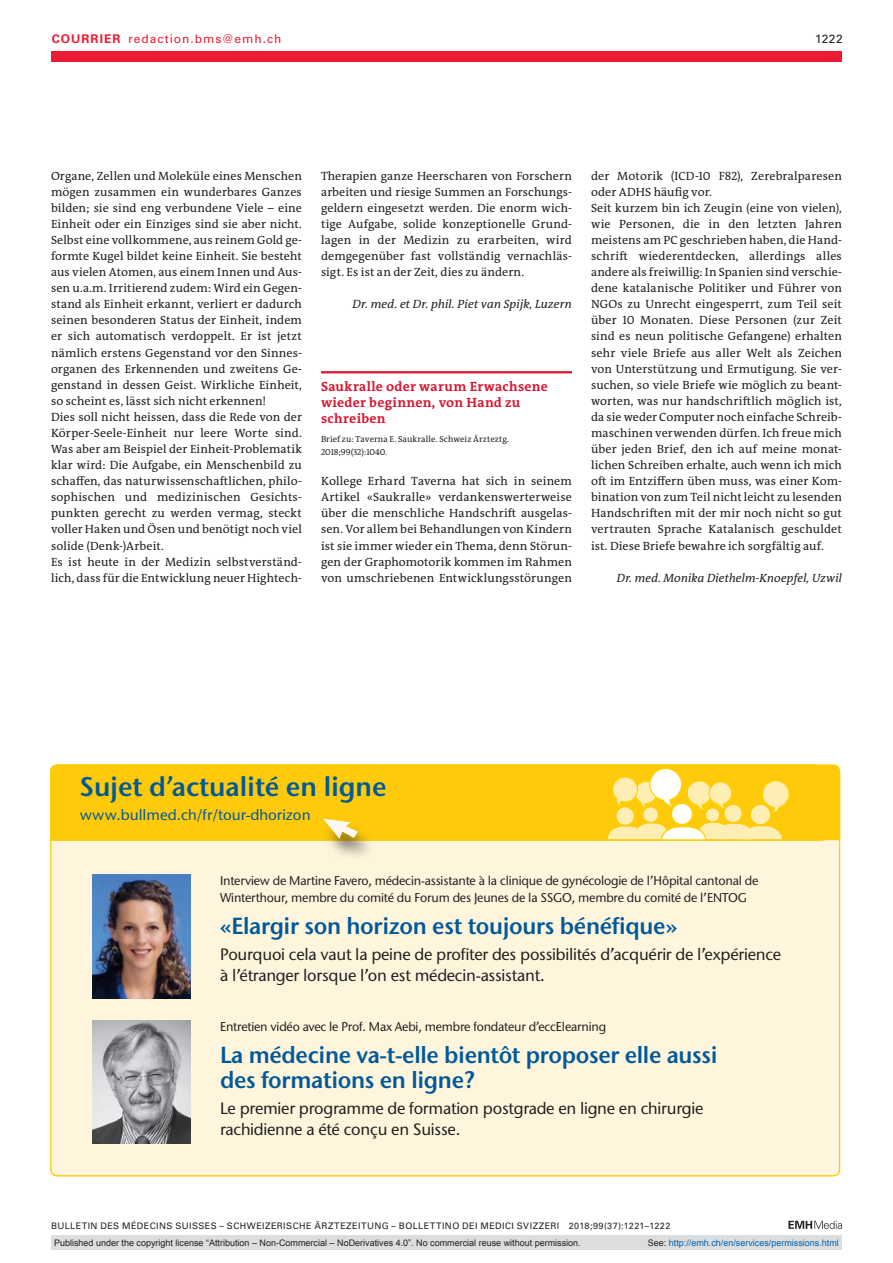
<style>
.page{position:relative;width:893px;height:1263px;background:#fff}
.page>*{position:absolute;margin:0;border:0;box-sizing:border-box;transform-origin:0 0}
.t1{font:600 27px "Stone Sans ITC Std";letter-spacing:-.005em;color:#015999}
.t2{font:600 23.25px/25.5px "Stone Sans ITC Std";letter-spacing:-.015em;color:#015999}
.t3{font:500 16.5px/21px "Stone Sans ITC Std";letter-spacing:-.015em;color:#231f20}
.t4{font:500 15px "Stone Sans ITC Std";color:#015999}
.t5{font:700 13.5px/16px "The Antiqua B W7";letter-spacing:.02em;color:#d7162e}
.t6{font:500 12.75px/16.5px "Stone Sans ITC Std";letter-spacing:-.015em;color:#231f20}
.t7{font:12px/16px "The Antiqua B W5 Plain";letter-spacing:.01em;color:#231f20;text-align:justify}
.t8{font:italic 12px "The Antiqua B W5 Plain";letter-spacing:.01em;color:#231f20}
.t9{font:12px "Univers LT Std";letter-spacing:.085em;color:#ed1a33}
.t10{font:12px "Univers LT Std";color:#231f20}
.t11{font:9px "Arial";color:#231f20}
.t12{font:9px "Univers LT Std";letter-spacing:.05em;color:#231f20}
.t13{font:9px "Arial";color:#0166b3}
.t14{font:8.7px/13.5px "The Antiqua B W5 Plain";letter-spacing:.01em;color:#231f20}
.s1{font-weight:700}
.s2{color:#231f20}
</style>
<div class="page">
<svg style="left:788px;top:1221px;width:54px;height:8px"></svg>
<hr style="left:321px;top:371px;width:251px;height:2px;background:#d7162e">
<div style="left:51px;top:51px;width:791px;height:11px;background:#ed1a33"></div>
<div style="left:51px;top:765px;width:789px;height:411px;background:#fef5dc;border-radius:6px"></div>
<svg style="left:50px;top:764px;width:774px;height:77px;background:#fecf26"></svg>
<div style="left:51px;top:765px;width:789px;height:75px;background:#feca0a"></div>
<svg style="left:759px;top:777px;width:33px;height:39px"></svg>
<svg style="left:610px;top:765px;width:124px;height:47px;background:#fedb59"></svg>
<div style="left:706px;top:808px;width:13px;height:13px;background:#ffeeb4;border-radius:50%"></div>
<div style="left:724px;top:805px;width:18px;height:17px;background:#ffeeb4;border-radius:50%"></div>
<div style="left:643px;top:807px;width:15px;height:15px;background:#ffeeb4;border-radius:50%"></div>
<div style="left:616px;top:807px;width:18px;height:18px;background:#ffeeb4;border-radius:50%"></div>
<div style="left:671px;top:803px;width:21px;height:21px;background:#fff;border-radius:50%"></div>
<div style="left:671px;top:803px;width:22px;height:22px;border:1px solid #fed304;border-radius:50%"></div>
<svg style="left:608px;top:823px;width:174px;height:17px;background:#fee792"></svg>
<div style="left:751px;top:805px;width:19px;height:19px;background:#ffeeb4;border-radius:50%"></div>
<div style="left:320px;top:821px;width:55px;height:41px;background:#231f20;opacity:.6"></div>
<svg style="left:323px;top:818px;width:36px;height:22px"></svg>
<img style="left:93px;top:1020px;width:97px;height:123px">
<img style="left:93px;top:875px;width:97px;height:123px">
<div style="left:51px;top:1235px;width:791px;height:15px;background:#dcdddf"></div>
<p class="t9" style="left:52px;top:31px;width:231px"><span class="s1">COURRIER</span> redaction.bms@emh.ch</p>
<p class="t10" style="left:815px;top:31px;width:29px">1222</p>
<p class="t7" style="left:51px;top:168px;width:252px;text-align:left">Organe, Zellen und Moleküle eines Menschen mögen zusammen ein wunderbares Ganzes bilden; sie sind eng verbundene Viele – eine Einheit oder ein Einziges sind sie aber nicht.<br>Selbst eine vollkommene, aus reinem Gold ge&shy;formte Kugel bildet keine Einheit. Sie besteht aus vielen Atomen, aus einem Innen und Aus&shy;sen u.a.m. Irritierend zudem: Wird ein Gegen&shy;stand als Einheit erkannt, verliert er dadurch seinen besonderen Status der Einheit, indem er sich automatisch verdoppelt. Er ist jetzt nämlich erstens Gegenstand vor den Sinnes&shy;organen des Erkennenden und zweitens Ge&shy;genstand in dessen Geist. Wirkliche Einheit, so scheint es, lässt sich nicht erkennen!<br>Dies soll nicht heissen, dass die Rede von der Körper-Seele-Einheit nur leere Worte sind.<br>Was aber am Beispiel der Einheit-Problematik klar wird: Die Aufgabe, ein Menschenbild zu schaffen, das naturwissenschaftlichen, philo&shy;sophischen und medizinischen Gesichts&shy;punkten gerecht zu werden vermag, steckt voller Haken und Ösen und benötigt noch viel solide (Denk-)Arbeit.<br>Es ist heute in der Medizin selbstverständ&shy;lich, dass für die Entwicklung neuer Hightech-</p>
<p class="t7" style="left:321px;top:168px;width:252px">Therapien ganze Heerscharen von Forschern arbeiten und riesige Summen an Forschungs&shy;geldern eingesetzt werden. Die enorm wich&shy;tige Aufgabe, solide konzeptionelle Grund&shy;lagen in der Medizin zu erarbeiten, wird demgegenüber fast vollständig vernachläs&shy;sigt. Es ist an der Zeit, dies zu ändern.</p>
<p class="t8" style="left:352px;top:297px;width:221px">Dr. med. et Dr. phil. Piet van Spijk, Luzern</p>
<p class="t5" style="left:321px;top:378px;width:228px">Saukralle oder warum Erwachsene wieder beginnen, von Hand zu schreiben</p>
<p class="t14" style="left:321px;top:432px;width:189px">Brief zu: Taverna E. Saukralle. Schweiz Ärzteztg.<br>2018;99(32):1040.</p>
<p class="t7" style="left:321px;top:473px;width:252px">Kollege Erhard Taverna hat sich in seinem Artikel «Saukralle» verdankenswerterweise über die menschliche Handschrift ausgelas&shy;sen. Vor allem bei Behandlungen von Kindern ist sie immer wieder ein Thema, denn Störun&shy;gen der Graphomotorik kommen im Rahmen von umschriebenen Entwicklungsstörungen</p>
<p class="t7" style="left:591px;top:168px;width:252px;text-align:left">der Motorik (ICD-10 F82), Zerebralparesen oder ADHS häufig vor.<br>Seit kurzem bin ich Zeugin (eine von vielen), wie Personen, die in den letzten Jahren meistens am PC geschrieben haben, die Hand&shy;schrift wiederentdecken, allerdings alles andere als freiwillig: In Spanien sind verschie&shy;dene katalanische Politiker und Führer von NGOs zu Unrecht eingesperrt, zum Teil seit über 10 Monaten. Diese Personen (zur Zeit sind es neun politische Gefangene) erhalten sehr viele Briefe aus aller Welt als Zeichen von Unterstützung und Ermutigung. Sie ver&shy;suchen, so viele Briefe wie möglich zu beant&shy;worten, was nur handschriftlich möglich ist, da sie weder Computer noch einfache Schreib&shy;maschinen verwenden dürfen. Ich freue mich über jeden Brief, den ich auf meine monat&shy;lichen Schreiben erhalte, auch wenn ich mich oft im Entziffern üben muss, was einer Kom&shy;bination von zum Teil nicht leicht zu lesenden Handschriften mit der mir noch nicht so gut vertrauten Sprache Katalanisch geschuldet ist. Diese Briefe bewahre ich sorgfältig auf.</p>
<p class="t8" style="left:617px;top:570px;width:226px">Dr. med. Monika Diethelm-Knoepfel, Uzwil</p>
<h1 class="t1" style="left:80px;top:770px;width:308px">Sujet d’actualité en ligne</h1>
<p class="t4" style="left:80px;top:805px;width:232px">www.bullmed.ch/fr/tour-dhorizon</p>
<p class="t6" style="left:220px;top:873px;width:540px">Interview de Martine Favero, médecin-assistante à la clinique de gynécologie de l’Hôpital cantonal de<br>Winterthour, membre du comité du Forum des Jeunes de la SSGO, membre du comité de l’ENTOG</p>
<h2 class="t2" style="left:220px;top:912px;width:459px">«Elargir son horizon est toujours bénéfique»</h2>
<h3 class="t3" style="left:220px;top:943px;width:563px">Pourquoi cela vaut la peine de profiter des possibilités d’acquérir de l’expérience à l’étranger lorsque l’on est médecin-assistant.</h3>
<p class="t6" style="left:220px;top:1018px;width:388px">Entretien vidéo avec le Prof. Max Aebi, membre fondateur d’eccElearning</p>
<h2 class="t2" style="left:220px;top:1041px;width:499px">La médecine va-t-elle bientôt proposer elle aussi des formations en ligne?</h2>
<h3 class="t3" style="left:220px;top:1098px;width:485px">Le premier programme de formation postgrade en ligne en chirurgie rachidienne a été conçu en Suisse.</h3>
<p class="t12" style="left:51px;top:1220px;width:621px">BULLETIN DES MÉDECINS SUISSES – SCHWEIZERISCHE ÄRZTEZEITUNG – BOLLETTINO DEI MEDICI SVIZZERI 2018;99(37):1221–1222</p>
<p class="t11" style="left:54px;top:1237px;width:528px">Published under the copyright license “Attribution – Non-Commercial – NoDerivatives 4.0”. No commercial reuse without permission.</p>
<p class="t13" style="left:648px;top:1237px;width:193px"><span class="s2">See:</span> http://emh.ch/en/services/permissions.html</p>
</div>
